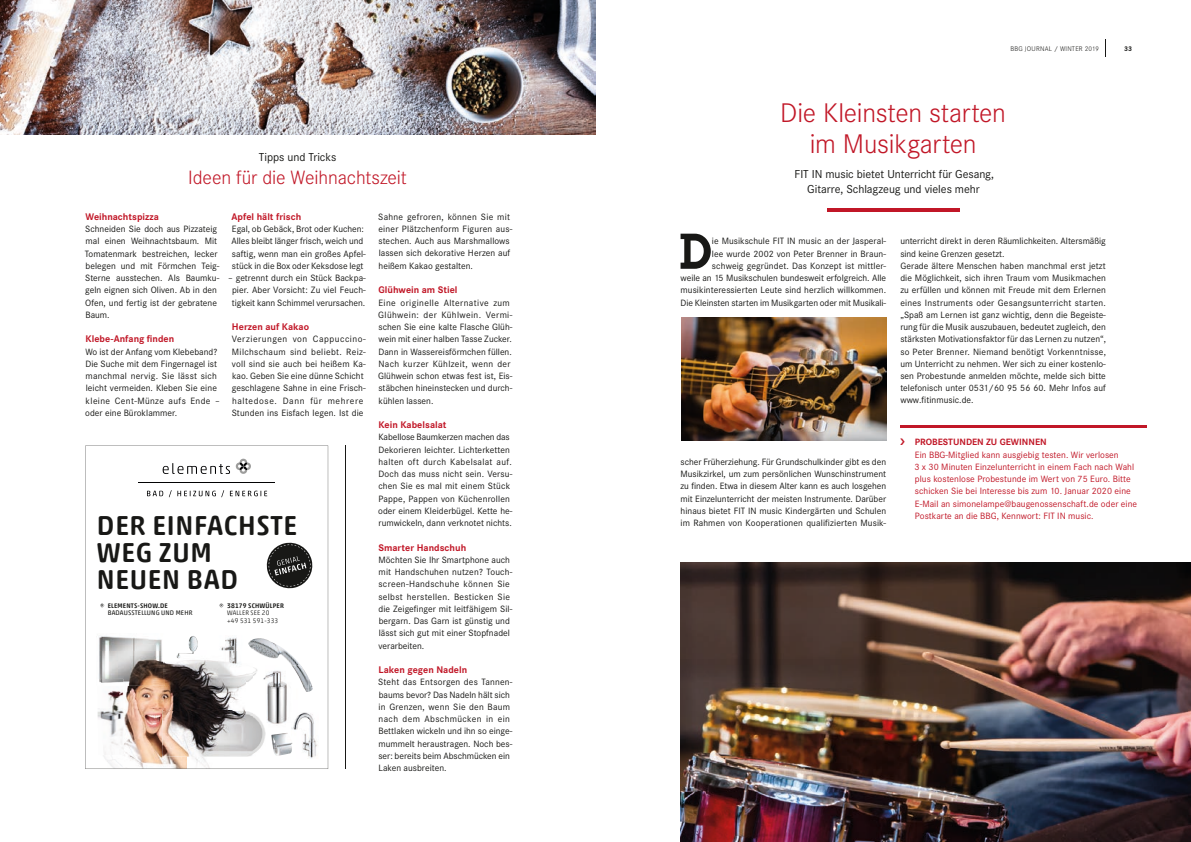
<style>
.page{position:relative;width:1191px;height:842px;background:#fff}
.page>*{position:absolute;margin:0;border:0;box-sizing:border-box;transform-origin:0 0}
.t1{font:56.9px "BBG";color:#181816}
.t2{font:300 28px/31px "Corporate S";letter-spacing:-.01em;color:#c11727;text-align:center}
.t3{font:500 27.5px/26.6px "Akko Rounded Pro";letter-spacing:.025em;color:#181816}
.t4{font:300 20px "Corporate S";letter-spacing:-.005em;color:#c11727}
.t5{font:12px/15px "Corporate S";letter-spacing:-.005em;color:#181816;text-align:center}
.t6{font:700 10px "Corporate S";letter-spacing:.005em;color:#c11727}
.t7{font:9.5px/12.2px "Corporate S";letter-spacing:.005em;color:#181816}
.t8{font:9.5px/12.2px "Corporate S";letter-spacing:.005em;color:#c11727}
.t9{font:700 9.5px "Corporate S";color:#c11727}
.t10{font:300 7px "Corporate S";letter-spacing:.035em;color:#181816}
.t11{font:700 7px "Corporate S";color:#181816}
.t12{font:300 6.6px/7.6px "Akko Rounded Pro";letter-spacing:.02em;color:#181816}
.t13{font:6.6px "Akko Rounded Pro";letter-spacing:.02em;color:#181816}
.t14{font:500 6.6px "Akko Rounded Pro";letter-spacing:.025em;color:#181816}
.t15{font:500 6.6px "Akko Pro";letter-spacing:.025em;color:#181816}
</style>
<div class="page">
<img style="left:0;top:0;width:595px;height:134px">
<hr style="left:346px;top:445px;width:1px;height:324px;background:#181816">
<svg style="left:85px;top:445px;width:243px;height:324px"></svg>
<hr style="left:827px;top:208px;width:132px;height:3px;background:#c11727">
<img style="left:680px;top:563px;width:511px;height:279px">
<hr style="left:900px;top:425px;width:247px;height:3px;background:#c11727">
<img style="left:681px;top:317px;width:205px;height:123px">
<svg style="left:1105px;top:40px;width:1px;height:17px"></svg>
<p class="t5" style="left:259px;top:150px;width:79px">Tipps und Tricks</p>
<h3 class="t4" style="left:188px;top:167px;width:220px">Ideen für die Weihnachtszeit</h3>
<p class="t6" style="left:85px;top:211px;width:75px">Weihnachtspizza</p>
<p class="t7" style="left:85px;top:223px;width:136px">Schneiden Sie doch aus Pizzateig mal einen Weihnachtsbaum. Mit<br>Tomatenmark bestreichen, lecker belegen und mit Förmchen Teig-<br>Sterne ausstechen. Als Baumku&shy;geln eignen sich Oliven. Ab in den<br>Ofen, und fertig ist der gebratene<br>Baum.</p>
<p class="t6" style="left:85px;top:333px;width:90px">Klebe-Anfang finden</p>
<p class="t7" style="left:85px;top:345px;width:136px">Wo ist der Anfang vom Klebeband?<br>Die Suche mit dem Fingernagel ist manchmal nervig. Sie lässt sich leicht vermeiden. Kleben Sie eine kleine Cent-Münze aufs Ende – oder eine Büroklammer.</p>
<p class="t6" style="left:231px;top:211px;width:71px">Apfel hält frisch</p>
<p class="t7" style="left:231px;top:223px;width:136px">Egal, ob Gebäck, Brot oder Kuchen:<br>Alles bleibt länger frisch, weich und saftig, wenn man ein großes Apfel&shy;stück in die Box oder Keksdose legt</p>
<p class="t7" style="left:228px;top:272px;width:139px;text-align:center">– getrennt durch ein Stück Backpa&shy;pier. Aber Vorsicht: Zu viel Feuch&shy;tigkeit kann Schimmel verursachen.</p>
<p class="t6" style="left:232px;top:321px;width:79px">Herzen auf Kakao</p>
<p class="t7" style="left:232px;top:333px;width:136px">Verzierungen von Cappuccino-<br>Milchschaum sind beliebt. Reiz&shy;voll sind sie auch bei heißem Ka&shy;kao. Geben Sie eine dünne Schicht geschlagene Sahne in eine Frisch&shy;haltedose. Dann für mehrere<br>Stunden ins Eisfach legen. Ist die</p>
<h3 class="t3" style="left:97px;top:512px;width:202px">DER EINFACHSTE<br>WEG ZUM<br>NEUEN BAD</h3>
<p class="t14" style="left:108px;top:601px;width:62px">ELEMENTS-SHOW.DE</p>
<p class="t13" style="left:108px;top:609px;width:86px">BADAUSSTELLUNG UND MEHR</p>
<p class="t15" style="left:227px;top:601px;width:58px">38179 SCHWÜLPER</p>
<p class="t12" style="left:227px;top:609px;width:52px">WALLER SEE 20 +49 531 591-333</p>
<p class="t7" style="left:378px;top:211px;width:136px">Sahne gefroren, können Sie mit einer Plätzchenform Figuren aus&shy;stechen. Auch aus Marshmallows lassen sich dekorative Herzen auf heißem Kakao gestalten.</p>
<p class="t6" style="left:378px;top:284px;width:81px">Glühwein am Stiel</p>
<p class="t7" style="left:378px;top:296px;width:136px">Eine originelle Alternative zum<br>Glühwein: der Kühlwein. Vermi&shy;schen Sie eine kalte Flasche Glüh&shy;wein mit einer halben Tasse Zucker.<br>Dann in Wassereisförmchen füllen.<br>Nach kurzer Kühlzeit, wenn der<br>Glühwein schon etwas fest ist, Eis&shy;stäbchen hineinstecken und durch&shy;kühlen lassen.</p>
<p class="t6" style="left:378px;top:419px;width:69px">Kein Kabelsalat</p>
<p class="t7" style="left:378px;top:431px;width:136px">Kabellose Baumkerzen machen das Dekorieren leichter. Lichterketten halten oft durch Kabelsalat auf.<br>Doch das muss nicht sein. Versu&shy;chen Sie es mal mit einem Stück Pappe, Pappen von Küchenrollen oder einem Kleiderbügel. Kette he&shy;rumwickeln, dann verknotet nichts.</p>
<p class="t6" style="left:378px;top:541px;width:89px">Smarter Handschuh</p>
<p class="t7" style="left:378px;top:554px;width:135px">Möchten Sie Ihr Smartphone auch mit Handschuhen nutzen? Touch&shy;screen-Handschuhe können Sie selbst herstellen. Besticken Sie die Zeigefinger mit leitfähigem Sil&shy;bergarn. Das Garn ist günstig und lässt sich gut mit einer Stopfnadel verarbeiten.</p>
<p class="t6" style="left:378px;top:664px;width:90px">Laken gegen Nadeln</p>
<p class="t7" style="left:378px;top:676px;width:136px">Steht das Entsorgen des Tannen&shy;baums bevor? Das Nadeln hält sich in Grenzen, wenn Sie den Baum nach dem Abschmücken in ein<br>Bettlaken wickeln und ihn so einge&shy;mummelt heraustragen. Noch bes&shy;ser: bereits beim Abschmücken ein<br>Laken ausbreiten.</p>
<p class="t10" style="left:1010px;top:45px;width:90px">BBG JOURNAL / WINTER 2019</p>
<p class="t11" style="left:1124px;top:44px;width:10px">33</p>
<h2 class="t2" style="left:780px;top:97px;width:227px">Die Kleinsten starten im Musikgarten</h2>
<p class="t5" style="left:794px;top:167px;width:201px">FIT IN music bietet Unterricht für Gesang,<br>Gitarre, Schlagzeug und vieles mehr</p>
<h1 class="t1" style="left:678px;top:208px;width:35px">D</h1>
<p class="t7" style="left:680px;top:235px;width:207px;text-align:right">ie Musikschule FIT IN music an der Jasperal-<br>lee wurde 2002 von Peter Brenner in Braun&shy;schweig gegründet. Das Konzept ist mittler-<br>weile an 15 Musikschulen bundesweit erfolgreich. Alle musikinteressierten Leute sind herzlich willkommen.<br>Die Kleinsten starten im Musikgarten oder mit Musikali-</p>
<p class="t7" style="left:680px;top:456px;width:207px;text-align:justify">scher Früherziehung. Für Grundschulkinder gibt es den Musikzirkel, um zum persönlichen Wunschinstrument zu finden. Etwa in diesem Alter kann es auch losgehen mit Einzelunterricht der meisten Instrumente. Darüber hinaus bietet FIT IN music Kindergärten und Schulen im Rahmen von Kooperationen qualifizierten Musik-</p>
<p class="t7" style="left:900px;top:235px;width:207px">unterricht direkt in deren Räumlichkeiten. Altersmäßig sind keine Grenzen gesetzt.<br>Gerade ältere Menschen haben manchmal erst jetzt die Möglichkeit, sich ihren Traum vom Musikmachen zu erfüllen und können mit Freude mit dem Erlernen eines Instruments oder Gesangsunterricht starten. „Spaß am Lernen ist ganz wichtig, denn die Begeiste&shy;rung für die Musik auszubauen, bedeutet zugleich, den stärksten Motivationsfaktor für das Lernen zu nutzen“, so Peter Brenner. Niemand benötigt Vorkenntnisse, um Unterricht zu nehmen. Wer sich zu einer kostenlo&shy;sen Probestunde anmelden möchte, melde sich bitte telefonisch unter 0531/60 95 56 60. Mehr Infos auf www.fitinmusic.de.</p>
<p class="t9" style="left:915px;top:437px;width:133px">PROBESTUNDEN ZU GEWINNEN</p>
<p class="t8" style="left:914px;top:448px;width:224px">Ein BBG-Mitglied kann ausgiebig testen. Wir verlosen<br>3 x 30 Minuten Einzelunterricht in einem Fach nach Wahl plus kostenlose Probestunde im Wert von 75 Euro. Bitte schicken Sie bei Interesse bis zum 10. Januar 2020 eine E-Mail an simonelampe@baugenossenschaft.de oder eine Postkarte an die BBG, Kennwort: FIT IN music.</p>
</div>
